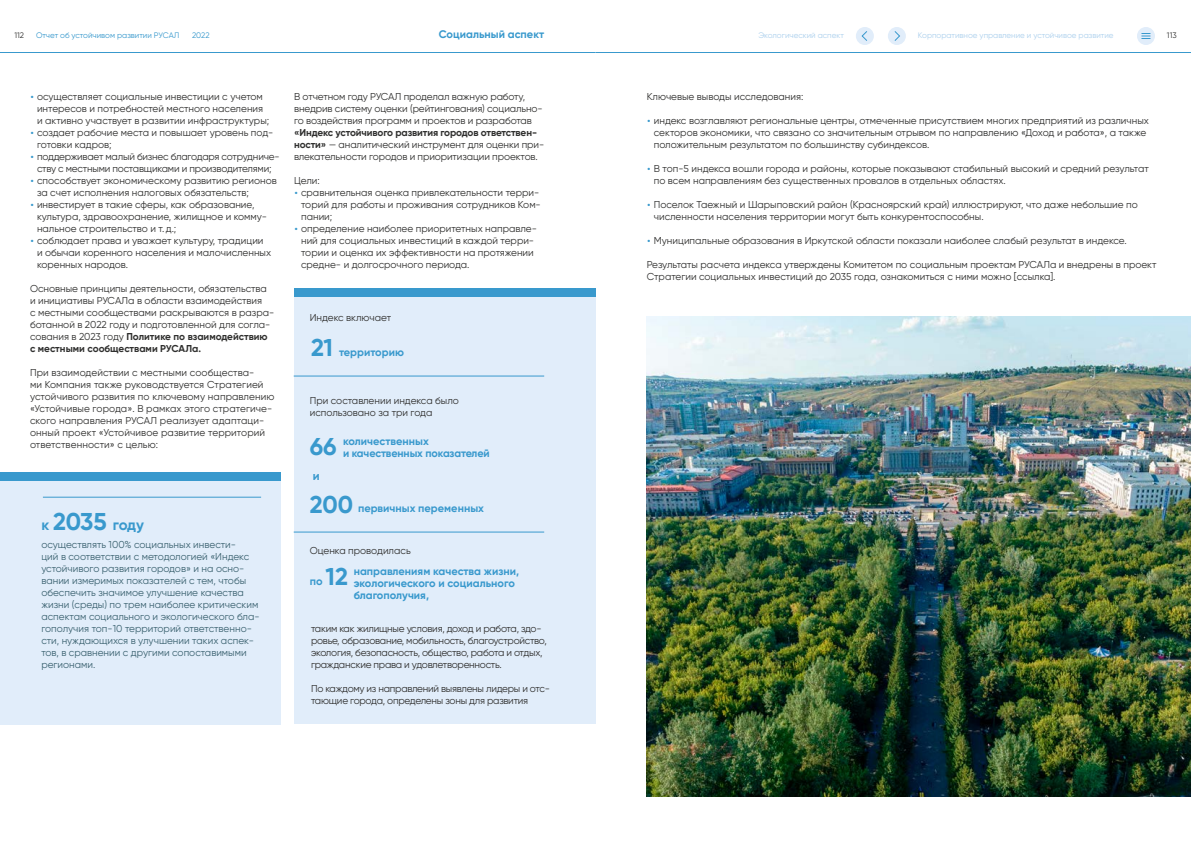
<style>
.page{position:relative;width:1191px;height:842px;background:#fff}
.page>*{position:absolute;margin:0;border:0;box-sizing:border-box;transform-origin:0 0}
.t1{font:700 24.3px "Gilroy";color:#3999cd}
.t2{font:700 15px "Gilroy";color:#3999cd}
.t3{font:700 12px "Gilroy";color:#3999cd}
.t4{font:700 11px/12px "Gilroy";color:#3999cd}
.t5{font:10px/12px "Gilroy";color:#30302f}
.t6{font:10px/12px "Gilroy";color:#3b6270}
.t7{font:10px/12px "Gilroy";letter-spacing:-.025em;color:#30302f}
.t8{font:10px/12px "Gilroy";letter-spacing:-.02em;color:#30302f;text-align:center}
.t9{font:8px "Gilroy";color:#acd0ed}
.t10{font:8px "Gilroy";color:#3999cd}
.t11{font:8px "Gilroy";color:#30302f}
.s1{font-family:"DIN Next CYR";font-weight:300;color:#3999cd}
.s2{font-weight:700}
.s3{font-size:24.3px}
</style>
<div class="page">
<img style="left:647px;top:316px;width:544px;height:480px">
<div style="left:294px;top:293px;width:301px;height:431px;background:#e1edfa"></div>
<div style="left:294px;top:289px;width:301px;height:8px;background:#3999cd"></div>
<hr style="left:294px;top:376px;width:250px;height:1px;background:#3999cd">
<hr style="left:294px;top:532px;width:250px;height:1px;background:#3999cd">
<div style="left:0;top:472px;width:280px;height:252px;background:#e1edfa"></div>
<div style="left:0;top:472px;width:280px;height:8px;background:#3999cd"></div>
<hr style="left:43px;top:497px;width:218px;height:1px;background:#3999cd">
<div style="left:1137px;top:27px;width:18px;height:18px;background:#e1edfa;border-radius:50%"></div>
<div style="left:888px;top:27px;width:18px;height:18px;background:#e1edfa;border-radius:50%"></div>
<svg style="left:894px;top:31px;width:6px;height:10px"></svg>
<div style="left:856px;top:27px;width:18px;height:18px;background:#e1edfa;border-radius:50%"></div>
<svg style="left:861px;top:31px;width:6px;height:10px"></svg>
<svg style="left:1141px;top:33px;width:9px;height:6px"></svg>
<hr style="left:0;top:52px;width:595px;height:1px;background:#3999cd">
<hr style="left:595px;top:52px;width:596px;height:1px;background:#3999cd">
<p class="t11" style="left:14px;top:30px;width:11px">112</p>
<p class="t10" style="left:36px;top:30px;width:145px">Отчет об устойчивом развитии РУСАЛ</p>
<p class="t10" style="left:192px;top:30px;width:19px">2022</p>
<p class="t4" style="left:439px;top:28px;width:107px">Социальный аспект</p>
<p class="t9" style="left:758px;top:30px;width:87px">Экологический аспект</p>
<p class="t9" style="left:918px;top:30px;width:197px">Корпоративное управление и устойчивое развитие</p>
<p class="t11" style="left:1167px;top:30px;width:11px">113</p>
<p class="t5" style="left:37px;top:90px;width:234px;text-indent:-7px"><span class="s1">•</span> осуществляет социальные инвестиции с учетом интересов и потребностей местного населения и активно участвует в развитии инфраструктуры;</p>
<p class="t5" style="left:37px;top:126px;width:238px;text-indent:-7px"><span class="s1">•</span> создает рабочие места и повышает уровень под&shy;готовки кадров;</p>
<p class="t8" style="left:30px;top:150px;width:251px"><span class="s1">•</span> поддерживает малый бизнес благодаря сотрудниче&shy;ству с местными поставщиками и производителями;</p>
<p class="t5" style="left:37px;top:174px;width:241px;text-indent:-7px"><span class="s1">•</span> способствует экономическому развитию регионов за счет исполнения налоговых обязательств;</p>
<p class="t5" style="left:37px;top:198px;width:231px;text-indent:-7px"><span class="s1">•</span> инвестирует в такие сферы, как образование, культура, здравоохранение, жилищное и комму&shy;нальное строительство и т.д.;</p>
<p class="t5" style="left:37px;top:234px;width:236px;text-indent:-7px"><span class="s1">•</span> соблюдает права и уважает культуру, традиции и обычаи коренного населения и малочисленных коренных народов.</p>
<p class="t5" style="left:30px;top:282px;width:246px">Основные принципы деятельности, обязательства и инициативы РУСАЛа в области взаимодействия<br>с местными сообществами раскрываются в разра&shy;ботанной в 2022 году и подготовленной для согла&shy;сования в 2023 году <span class="s2">Политике по взаимодействию с местными сообществами РУСАЛа.</span></p>
<p class="t5" style="left:30px;top:366px;width:246px">При взаимодействии с местными сообщества-<br>ми Компания также руководствуется Стратегией устойчивого развития по ключевому направлению «Устойчивые города». В рамках этого стратегиче&shy;ского направления РУСАЛ реализует адаптаци&shy;онный проект «Устойчивое развитие территорий ответственности» с целью:</p>
<h2 class="t2" style="left:41px;top:515px;width:104px">к <span class="s3">2035</span> году</h2>
<p class="t6" style="left:41px;top:539px;width:220px">осуществлять 100% социальных инвести-<br>ций в соответствии с методологией «Индекс устойчивого развития городов» и на осно&shy;вании измеримых показателей с тем, чтобы обеспечить значимое улучшение качества жизни (среды) по трем наиболее критическим аспектам социального и экологического бла&shy;гополучия топ-10 территорий ответственно&shy;сти, нуждающихся в улучшении таких аспек&shy;тов, в сравнении с другими сопоставимыми регионами.</p>
<p class="t5" style="left:294px;top:90px;width:250px">В отчетном году РУСАЛ проделал важную работу, внедрив систему оценки (рейтингования) социально&shy;го воздействия программ и проектов и разработав</p>
<p class="t5" style="left:294px;top:126px;width:252px"><span class="s2">«Индекс устойчивого развития городов ответствен&shy;ности»</span> — аналитический инструмент для оценки при&shy;влекательности городов и приоритизации проектов.</p>
<p class="t5" style="left:294px;top:174px;width:27px">Цели:</p>
<p class="t5" style="left:301px;top:186px;width:241px;text-indent:-7px"><span class="s1">•</span> сравнительная оценка привлекательности терри&shy;торий для работы и проживания сотрудников Ком&shy;пании;</p>
<p class="t5" style="left:301px;top:222px;width:237px;text-indent:-7px"><span class="s1">•</span> определение наиболее приоритетных направле&shy;ний для социальных инвестиций в каждой терри&shy;тории и оценка их эффективности на протяжении средне- и долгосрочного периода.</p>
<p class="t5" style="left:310px;top:311px;width:83px">Индекс включает</p>
<p class="t4" style="left:311px;top:346px;width:94px"><span class="s3">21</span> территорию</p>
<p class="t5" style="left:310px;top:394px;width:151px">При составлении индекса было использовано за три года</p>
<h1 class="t1" style="left:310px;top:432px;width:28px">66</h1>
<h1 class="t1" style="left:310px;top:490px;width:45px">200</h1>
<p class="t4" style="left:343px;top:435px;width:148px">количественных<br>и качественных показателей</p>
<p class="t3" style="left:313px;top:468px;width:8px">и</p>
<p class="t4" style="left:358px;top:502px;width:127px">первичных переменных</p>
<p class="t5" style="left:310px;top:545px;width:102px">Оценка проводилась</p>
<p class="t4" style="left:310px;top:575px;width:40px">по <span class="s3">12</span></p>
<p class="t4" style="left:354px;top:565px;width:167px">направлениям качества жизни, экологического и социального благополучия,</p>
<p class="t7" style="left:311px;top:622px;width:237px">таким как жилищные условия, доход и работа, здо&shy;ровье, образование, мобильность, благоустройство, экология, безопасность, общество, работа и отдых, гражданские права и удовлетворенность.</p>
<p class="t7" style="left:311px;top:682px;width:240px">По каждому из направлений выявлены лидеры и отс&shy;тающие города, определены зоны для развития</p>
<p class="t5" style="left:647px;top:90px;width:158px">Ключевые выводы исследования:</p>
<p class="t5" style="left:654px;top:114px;width:497px;text-indent:-7px"><span class="s1">•</span> индекс возглавляют региональные центры, отмеченные присутствием многих предприятий из различных секторов экономики, что связано со значительным отрывом по направлению «Доход и работа», а также положительным результатом по большинству субиндексов.</p>
<p class="t5" style="left:654px;top:162px;width:496px;text-indent:-7px"><span class="s1">•</span> В топ-5 индекса вошли города и районы, которые показывают стабильный высокий и средний результат по всем направлениям без существенных провалов в отдельных областях.</p>
<p class="t5" style="left:654px;top:198px;width:485px;text-indent:-7px"><span class="s1">•</span> Поселок Таежный и Шарыповский район (Красноярский край) иллюстрируют, что даже небольшие по численности населения территории могут быть конкурентоспособны.</p>
<p class="t5" style="left:647px;top:234px;width:481px"><span class="s1">•</span> Муниципальные образования в Иркутской области показали наиболее слабый результат в индексе.</p>
<p class="t5" style="left:647px;top:258px;width:511px">Результаты расчета индекса утверждены Комитетом по социальным проектам РУСАЛа и внедрены в проект<br>Стратегии социальных инвестиций до 2035 года, ознакомиться с ними можно [ссылка].</p>
</div>
